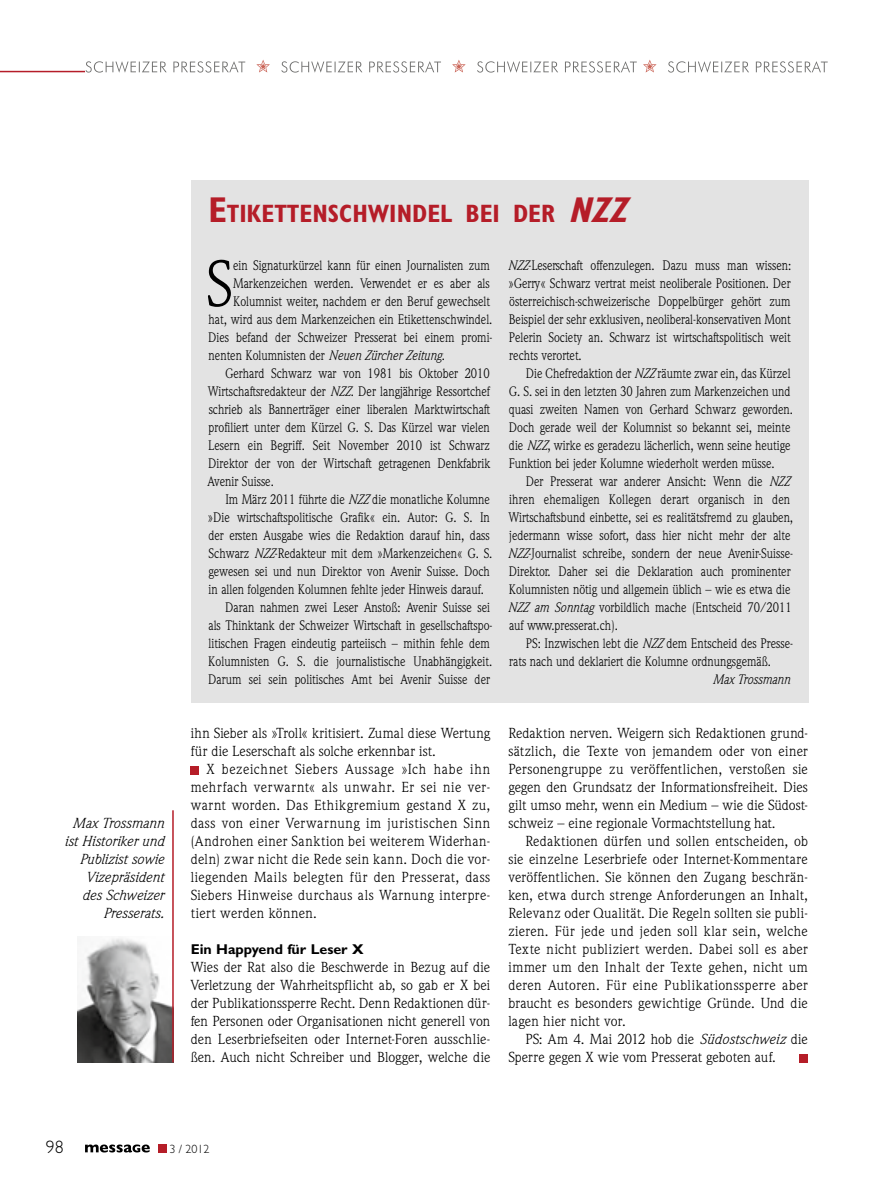
<style>
.page{position:relative;width:893px;height:1191px;background:#fff}
.page>*{position:absolute;margin:0;border:0;box-sizing:border-box;transform-origin:0 0}
.t1{font:64.05px "Weidemann Std";color:#000;scale:.9 1}
.t2{font:700 condensed 25.2px "Gill Sans Std";color:#b51d28}
.t3{font:300 18px "Gill Sans Std";color:#000}
.t4{font:14.25px/18px "Weidemann Std";letter-spacing:.01em;color:#000;text-align:justify}
.t5{font:italic 14.25px/18px "Weidemann Std";color:#000;text-align:right}
.t6{font:700 14.25px "Gill Sans Std";color:#000}
.t7{font:13.5px/18px "Weidemann Std";color:#000;scale:.9 1}
.t8{font:italic 13.5px "Weidemann Std";letter-spacing:-.005em;color:#000;scale:.9 1}
.t9{font:300 12px "Gill Sans Std";color:#000}
.s1{font-size:36px}
.s2{font-style:italic;font-size:36px}
.s3{font-style:italic}
</style>
<div class="page">
<hr style="left:0;top:71px;width:85px;height:1px;background:#b51d28">
<svg style="left:86px;top:61px;width:159px;height:12px"></svg>
<svg style="left:256px;top:60px;width:14px;height:12px"></svg>
<svg style="left:281px;top:61px;width:160px;height:12px"></svg>
<svg style="left:452px;top:60px;width:14px;height:12px"></svg>
<svg style="left:477px;top:61px;width:160px;height:12px"></svg>
<svg style="left:643px;top:60px;width:14px;height:12px"></svg>
<svg style="left:668px;top:61px;width:160px;height:12px"></svg>
<div style="left:158px;top:1144px;width:8px;height:8px;background:#b51d28"></div>
<svg style="left:85px;top:1144px;width:65px;height:8px"></svg>
<div style="left:191px;top:766px;width:8px;height:8px;background:#b51d28"></div>
<div style="left:800px;top:1054px;width:8px;height:8px;background:#b51d28"></div>
<img style="left:78px;top:938px;width:94px;height:124px">
<hr style="left:172px;top:810px;width:2px;height:252px;background:#b51d28">
<div style="left:191px;top:180px;width:617px;height:522px;background:#e3e3e3"></div>
<p class="t5" style="left:64px;top:814px;width:101px">Max Trossmann ist Historiker und<br>Publizist sowie<br>Vizepräsident des Schweizer<br>Presserats.</p>
<h2 class="t2" style="left:208px;top:198px;width:430px"><span class="s1">E</span>TIKETTENSCHWINDEL BEI DER <span class="s2">nZZ</span></h2>
<h1 class="t1" style="left:206px;top:246px;width:31px">S</h1>
<p class="t7" style="left:233px;top:256px;width:287px">ein Signaturkürzel kann für einen Journalisten zum</p>
<p class="t7" style="left:508px;top:256px;width:316px;text-align:justify"><span class="s3">NZZ</span>-Leserschaft offenzulegen. Dazu muss man wissen: »Gerry« Schwarz vertrat meist neoliberale Positionen. Der österreichisch-schweizerische Doppelbürger gehört zum Beispiel der sehr exklusiven, neoliberal-konservativen Mont Pelerin Society an. Schwarz ist wirtschaftspolitisch weit rechts verortet.</p>
<p class="t7" style="left:509px;top:364px;width:317px;text-indent:17px">Die Chefredaktion der <span class="s3">NZZ</span> räumte zwar ein, das Kürzel G. S. sei in den letzten 30 Jahren zum Markenzeichen und quasi zweiten Namen von Gerhard Schwarz geworden.<br>Doch gerade weil der Kolumnist so bekannt sei, meinte die <span class="s3">NZZ</span>, wirke es geradezu lächerlich, wenn seine heutige Funktion bei jeder Kolumne wiederholt werden müsse.</p>
<p class="t7" style="left:508px;top:472px;width:319px;text-indent:18px">Der Presserat war anderer Ansicht: Wenn die <span class="s3">NZZ </span>ihren ehemaligen Kollegen derart organisch in den Wirtschaftsbund einbette, sei es realitätsfremd zu glauben, jedermann wisse sofort, dass hier nicht mehr der alte <span class="s3">NZZ</span>-Journalist schreibe, sondern der neue Avenir-Suisse-Direktor. Daher sei die Deklaration auch prominenter Kolumnisten nötig und allgemein üblich – wie es etwa die <span class="s3">NZZ am Sonntag</span> vorbildlich mache (Entscheid 70/2011 auf www.presserat.ch).</p>
<p class="t7" style="left:509px;top:634px;width:317px;text-indent:17px">PS: Inzwischen lebt die <span class="s3">NZZ</span> dem Entscheid des Presse&shy;rats nach und deklariert die Kolumne ordnungsgemäß.</p>
<p class="t8" style="left:713px;top:671px;width:87px">Max Trossmann</p>
<p class="t7" style="left:233px;top:274px;width:287px">Markenzeichen werden. Verwendet er es aber als</p>
<p class="t7" style="left:233px;top:292px;width:287px">Kolumnist weiter, nachdem er den Beruf gewechselt</p>
<p class="t7" style="left:209px;top:310px;width:317px">hat, wird aus dem Markenzeichen ein Etikettenschwindel.</p>
<p class="t7" style="left:208px;top:328px;width:317px">Dies befand der Schweizer Presserat bei einem promi-</p>
<p class="t7" style="left:209px;top:346px;width:264px">nenten Kolumnisten der <span class="s3">Neuen Zürcher Zeitung</span>.</p>
<p class="t7" style="left:225px;top:364px;width:296px">Gerhard Schwarz war von 1981 bis Oktober 2010</p>
<p class="t7" style="left:208px;top:382px;width:315px">Wirtschaftsredakteur der <span class="s3">NZZ</span>. Der langjährige Ressortchef</p>
<p class="t7" style="left:209px;top:400px;width:314px">schrieb als Bannerträger einer liberalen Marktwirtschaft</p>
<p class="t7" style="left:209px;top:418px;width:314px">profiliert unter dem Kürzel G. S. Das Kürzel war vielen</p>
<p class="t7" style="left:208px;top:436px;width:314px">Lesern ein Begriff. Seit November 2010 ist Schwarz</p>
<p class="t7" style="left:208px;top:454px;width:315px">Direktor der von der Wirtschaft getragenen Denkfabrik</p>
<p class="t7" style="left:208px;top:472px;width:75px">Avenir Suisse.</p>
<p class="t7" style="left:225px;top:490px;width:295px">Im März 2011 führte die <span class="s3">NZZ</span> die monatliche Kolumne</p>
<p class="t7" style="left:208px;top:508px;width:315px">»Die wirtschaftspolitische Grafik« ein. Autor: G. S. In</p>
<p class="t7" style="left:208px;top:526px;width:314px">der ersten Ausgabe wies die Redaktion darauf hin, dass</p>
<p class="t7" style="left:209px;top:544px;width:317px">Schwarz <span class="s3">NZZ</span>-Redakteur mit dem »Markenzeichen« G. S.</p>
<p class="t7" style="left:208px;top:562px;width:314px">gewesen sei und nun Direktor von Avenir Suisse. Doch</p>
<p class="t7" style="left:209px;top:580px;width:308px">in allen folgenden Kolumnen fehlte jeder Hinweis darauf.</p>
<p class="t7" style="left:225px;top:598px;width:296px">Daran nahmen zwei Leser Anstoß: Avenir Suisse sei</p>
<p class="t7" style="left:209px;top:616px;width:317px">als Thinktank der Schweizer Wirtschaft in gesellschaftspo-</p>
<p class="t7" style="left:209px;top:634px;width:314px">litischen Fragen eindeutig parteiisch – mithin fehle dem</p>
<p class="t7" style="left:208px;top:652px;width:317px">Kolumnisten G. S. die journalistische Unabhängigkeit.</p>
<p class="t7" style="left:208px;top:670px;width:315px">Darum sei sein politisches Amt bei Avenir Suisse der</p>
<p class="t4" style="left:191px;top:724px;width:301px">ihn Sieber als »Troll« kritisiert. Zumal diese Wertung für die Leserschaft als solche erkennbar ist.</p>
<p class="t4" style="left:191px;top:760px;width:301px;text-indent:16px">X bezeichnet Siebers Aussage »Ich habe ihn mehrfach verwarnt« als unwahr. Er sei nie ver&shy;warnt worden. Das Ethikgremium gestand X zu, dass von einer Verwarnung im juristischen Sinn (Androhen einer Sanktion bei weiterem Widerhan&shy;deln) zwar nicht die Rede sein kann. Doch die vor&shy;liegenden Mails belegten für den Presserat, dass Siebers Hinweise durchaus als Warnung interpre&shy;tiert werden können.</p>
<p class="t6" style="left:191px;top:941px;width:174px">Ein Happyend für Leser X</p>
<p class="t4" style="left:191px;top:958px;width:301px">Wies der Rat also die Beschwerde in Bezug auf die Verletzung der Wahrheitspflicht ab, so gab er X bei der Publikationssperre Recht. Denn Redaktionen dür&shy;fen Personen oder Organisationen nicht generell von den Leserbriefseiten oder Internet-Foren ausschlie&shy;ßen. Auch nicht Schreiber und Blogger, welche die</p>
<p class="t4" style="left:508px;top:724px;width:301px">Redaktion nerven. Weigern sich Redaktionen grund&shy;sätzlich, die Texte von jemandem oder von einer Personengruppe zu veröffentlichen, verstoßen sie gegen den Grundsatz der Informationsfreiheit. Dies gilt umso mehr, wenn ein Medium – wie die Südost&shy;schweiz – eine regionale Vormachtstellung hat.</p>
<p class="t4" style="left:508px;top:832px;width:301px;text-indent:17px">Redaktionen dürfen und sollen entscheiden, ob sie einzelne Leserbriefe oder Internet-Kommentare veröffentlichen. Sie können den Zugang beschrän&shy;ken, etwa durch strenge Anforderungen an Inhalt, Relevanz oder Qualität. Die Regeln sollten sie publi&shy;zieren. Für jede und jeden soll klar sein, welche Texte nicht publiziert werden. Dabei soll es aber immer um den Inhalt der Texte gehen, nicht um deren Autoren. Für eine Publikationssperre aber braucht es besonders gewichtige Gründe. Und die lagen hier nicht vor.</p>
<p class="t4" style="left:508px;top:1030px;width:301px;text-indent:17px">PS: Am 4. Mai 2012 hob die <span class="s3">Südostschweiz</span> die<br>Sperre gegen X wie vom Presserat geboten auf.</p>
<h3 class="t3" style="left:46px;top:1136px;width:19px">98</h3>
<p class="t9" style="left:170px;top:1142px;width:42px">3 / 2012</p>
</div>
